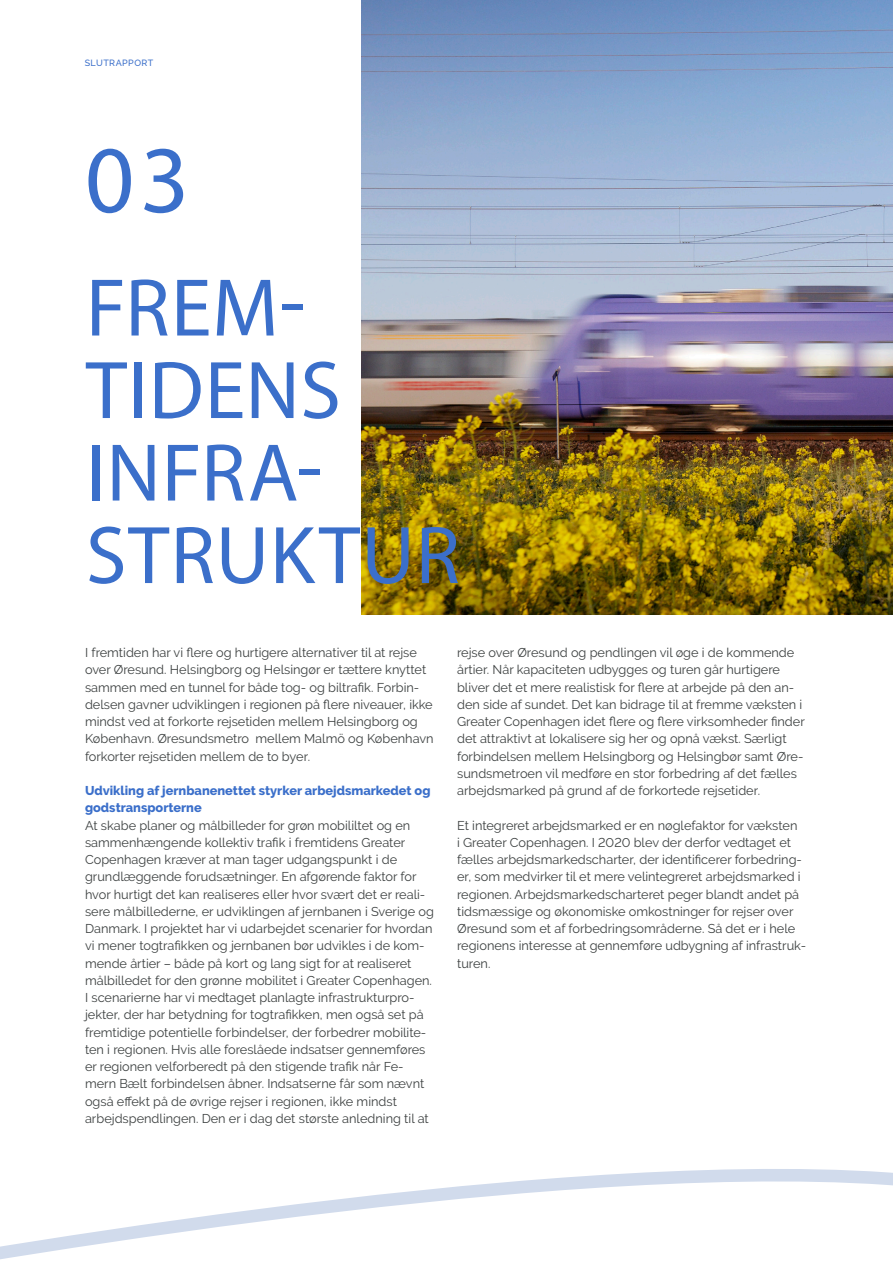
<style>
.page{position:relative;width:893px;height:1263px;background:#fff}
.page>*{position:absolute;margin:0;border:0;box-sizing:border-box;transform-origin:0 0}
.Big_numbers{font:96.15px "Myriad Pro";color:#3b6fca}
.t1{font:82.5px/82.5px "Myriad Pro";letter-spacing:.01em;color:#3b6fca}
.Copy_text{font:12.75px/17.2px "Raleway";color:#3c4040}
.H3_Blue{font:800 12.75px/17.2px "Raleway";color:#3b6fca}
.t2{font:500 9px "Raleway";letter-spacing:.05em;color:#3b6fca}
</style>
<div class="page">
<img style="left:361px;top:0;width:532px;height:615px">
<svg style="left:0;top:1169px;width:893px;height:91px"></svg>
<p class="t2" style="left:85px;top:57px;width:70px">SLUTRAPPORT</p>
<p class="Big_numbers" style="left:85px;top:121px;width:106px">03</p>
<h1 class="t1" style="left:86px;top:265px;width:376px">FREM-<br>TIDENS<br>INFRA-<br>STRUKTUR</h1>
<p class="Copy_text" style="left:85px;top:644px;width:350px">I fremtiden har vi flere og hurtigere alternativer til at rejse over Øresund. Helsingborg og Helsingør er tættere knyttet sammen med en tunnel for både tog- og biltrafik. Forbin&shy;delsen gavner udviklingen i regionen på flere niveauer, ikke mindst ved at forkorte rejsetiden mellem Helsingborg og København. Øresundsmetro mellem Malmö og København forkorter rejsetiden mellem de to byer.</p>
<p class="H3_Blue" style="left:85px;top:782px;width:347px">Udvikling af jernbanenettet styrker arbejdsmarkedet og godstransporterne</p>
<p class="Copy_text" style="left:85px;top:816px;width:350px">At skabe planer og målbilleder for grøn mobililtet og en sammenhængende kollektiv trafik i fremtidens Greater Copenhagen kræver at man tager udgangspunkt i de grundlæggende forudsætninger. En afgørende faktor for hvor hurtigt det kan realiseres eller hvor svært det er reali&shy;sere målbillederne, er udviklingen af jernbanen i Sverige og Danmark. I projektet har vi udarbejdet scenarier for hvordan vi mener togtrafikken og jernbanen bør udvikles i de kom&shy;mende årtier – både på kort og lang sigt for at realiseret målbilledet for den grønne mobilitet i Greater Copenhagen.<br>I scenarierne har vi medtaget planlagte infrastrukturpro&shy;jekter, der har betydning for togtrafikken, men også set på fremtidige potentielle forbindelser, der forbedrer mobilite&shy;ten i regionen. Hvis alle foreslåede indsatser gennemføres er regionen velforberedt på den stigende trafik når Fe&shy;mern Bælt forbindelsen åbner. Indsatserne får som nævnt også effekt på de øvrige rejser i regionen, ikke mindst arbejdspendlingen. Den er i dag det største anledning til at</p>
<p class="Copy_text" style="left:457px;top:644px;width:349px">rejse over Øresund og pendlingen vil øge i de kommende årtier. Når kapaciteten udbygges og turen går hurtigere bliver det et mere realistisk for flere at arbejde på den an&shy;den side af sundet. Det kan bidrage til at fremme væksten i Greater Copenhagen idet flere og flere virksomheder finder det attraktivt at lokalisere sig her og opnå vækst. Særligt forbindelsen mellem Helsingborg og Helsingbør samt Øre&shy;sundsmetroen vil medføre en stor forbedring af det fælles arbejdsmarked på grund af de forkortede rejsetider.</p>
<p class="Copy_text" style="left:457px;top:816px;width:350px">Et integreret arbejdsmarked er en nøglefaktor for væksten<br>i Greater Copenhagen. I 2020 blev der derfor vedtaget et fælles arbejdsmarkedscharter, der identificerer forbedring&shy;er, som medvirker til et mere velintegreret arbejdsmarked i regionen. Arbejdsmarkedscharteret peger blandt andet på tidsmæssige og økonomiske omkostninger for rejser over Øresund som et af forbedringsområderne. Så det er i hele regionens interesse at gennemføre udbygning af infrastruk&shy;turen.</p>
</div>
